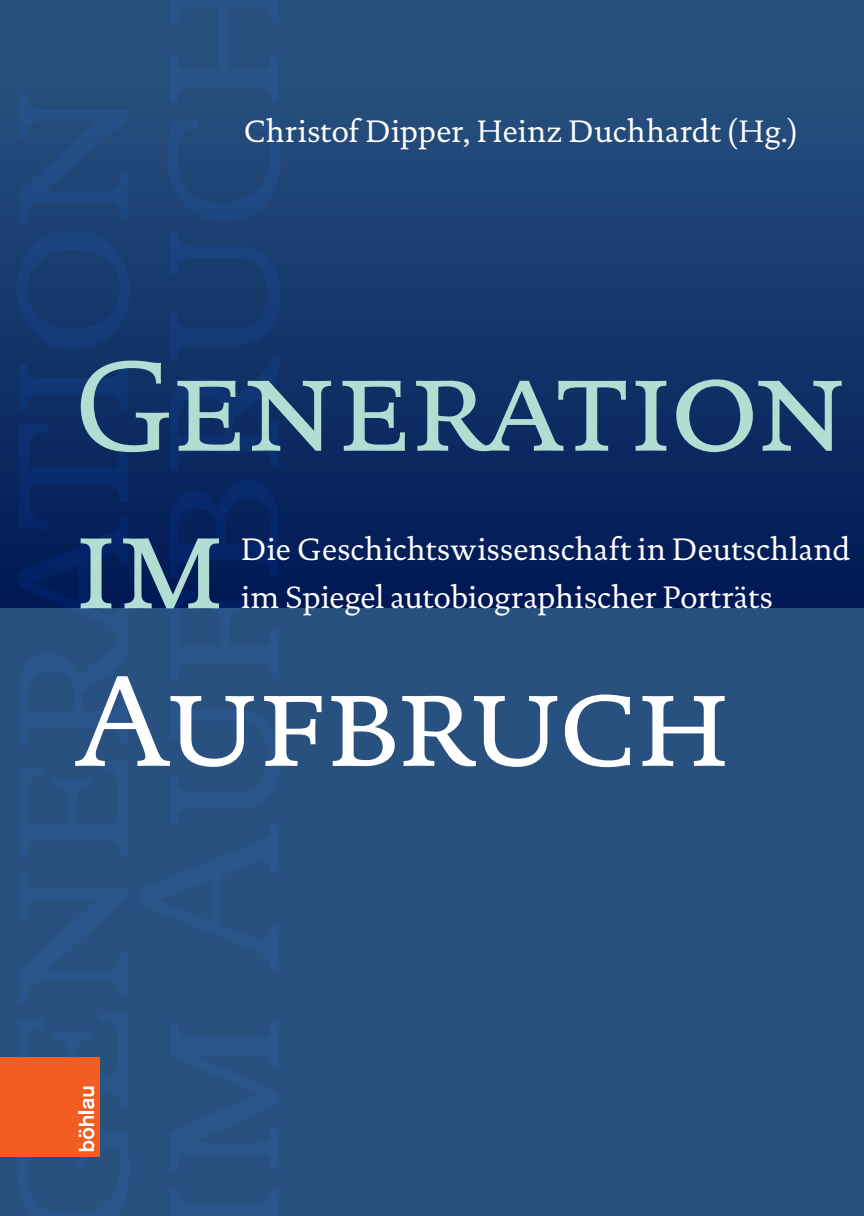
<style>
.page{position:relative;width:864px;height:1216px;background:#fff}
.page>*{position:absolute;margin:0;border:0;box-sizing:border-box;transform-origin:0 0}
.t1{font:131.25px/157.5px "DTL Documenta T Caps";letter-spacing:-.025em;color:#b1ddd3}
.t2{font:131.25px "DTL Documenta T Caps";letter-spacing:-.035em;color:#fff}
.t3{font:31.5px/48.3px "DTL Documenta T";letter-spacing:.005em;color:#fff}
</style>
<div class="page">
<div style="left:1px;top:0;width:862px;height:1215px;background:#28517f"></div>
<div style="left:1px;top:0;width:862px;height:608px;background:linear-gradient(to bottom,#2c5783,#001954)"></div>
<div style="left:0;top:1057px;width:99px;height:99px;background:#f25d21"></div>
<svg style="left:79px;top:1116px;width:15px;height:35px"></svg>
<hr style="left:79px;top:1110px;width:15px;height:3px;background:#fff">
<svg style="left:83px;top:1086px;width:11px;height:22px"></svg>
<p class="t3" style="left:244px;top:107px;width:555px">Christof Dipper, Heinz Duchhardt (Hg.)</p>
<h1 class="t1" style="left:73px;top:327px;width:775px">Generation im</h1>
<p class="t3" style="left:241px;top:525px;width:610px">Die Geschichtswissenschaft in Deutschland im Spiegel autobiographischer Porträts</p>
<h1 class="t2" style="left:73px;top:644px;width:660px">Aufbruch</h1>
</div>
